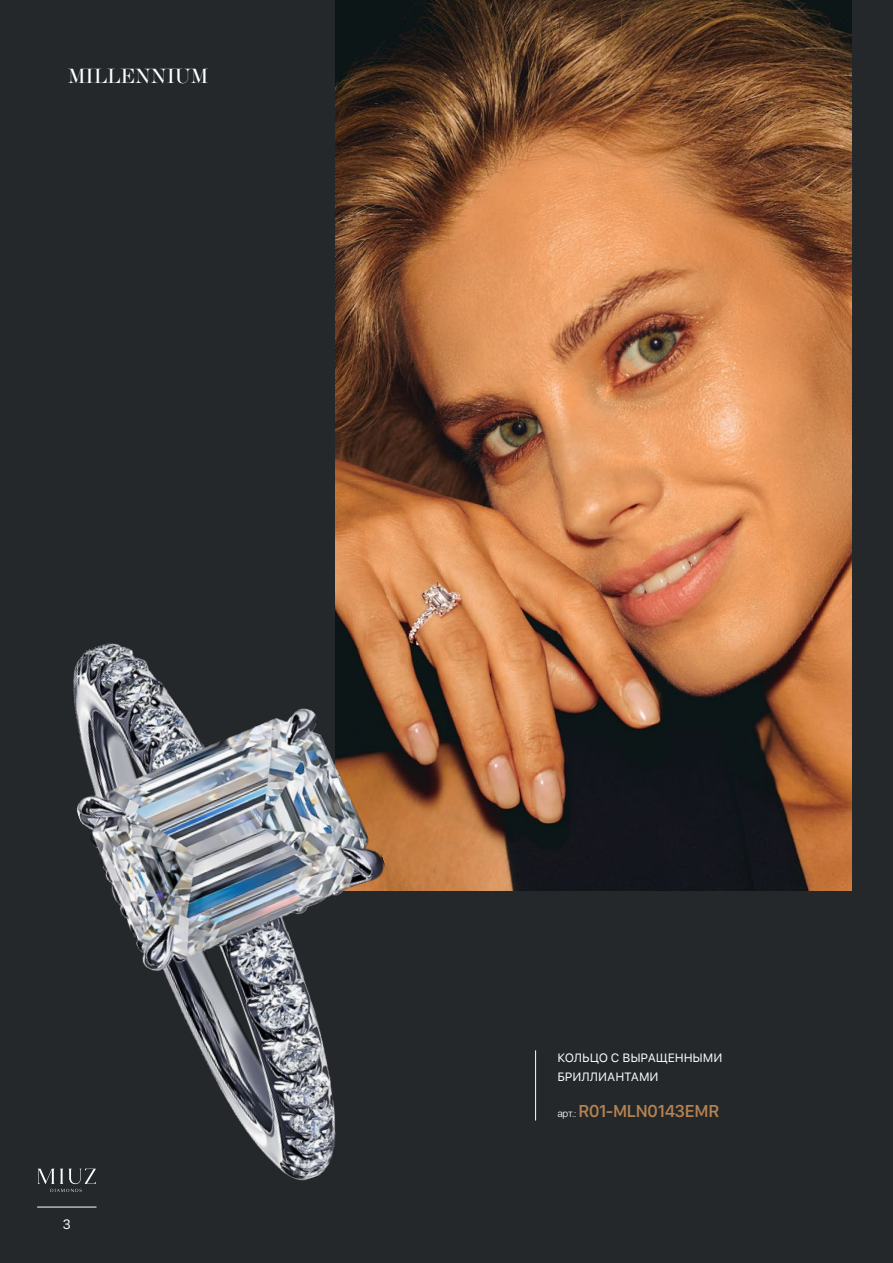
<style>
.page{position:relative;width:893px;height:1263px;background:#24282b}
.page>*{position:absolute;margin:0;border:0;box-sizing:border-box;transform-origin:0 0}
.Paragraph_Style_1{font:21px "Baron MT Modern Cyr";color:#fff}
.t1{font:500 18px "SF Compact Display";letter-spacing:-.01em;color:#b68250}
.t2{font:13.5px "SF Pro Display";color:#fff}
.t3{font:12px/19.5px "SFUI Text";letter-spacing:-.005em;color:#fff}
.s1{font-family:"SF Pro Display";font-weight:300;font-size:10.5px;color:#fff}
</style>
<div class="page">
<img style="left:335px;top:0;width:516px;height:891px">
<img style="left:37px;top:581px;width:436px;height:626px">
<hr style="left:535px;top:1050px;width:1px;height:70px;background:#fff">
<hr style="left:37px;top:1207px;width:60px;height:1px;background:#fff">
<svg style="left:38px;top:1169px;width:58px;height:23px"></svg>
<p class="Paragraph_Style_1" style="left:68px;top:65px;width:142px">MILLENNIUM</p>
<p class="t2" style="left:63px;top:1216px;width:9px">3</p>
<p class="t3" style="left:557px;top:1048px;width:167px">КОЛЬЦО C ВЫРАЩЕННЫМИ<br>БРИЛЛИАНТАМИ</p>
<p class="t1" style="left:557px;top:1100px;width:163px"><span class="s1">арт.:</span> R01-MLN0143EMR</p>
</div>
